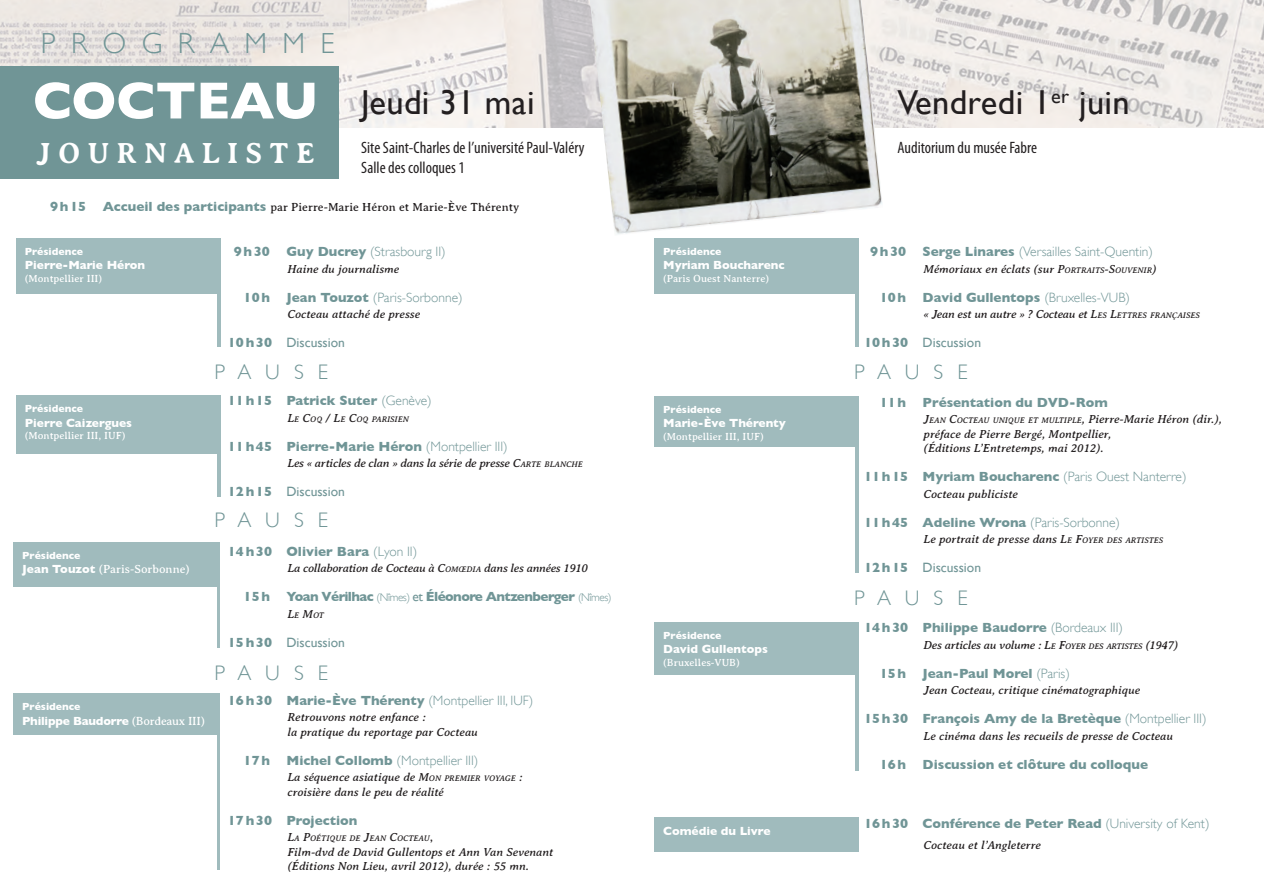
<style>
.page{position:relative;width:1264px;height:893px;background:#fff}
.page>*{position:absolute;margin:0;border:0;box-sizing:border-box;transform-origin:0 0}
.t1{font:700 52.8px "Gill Sans";color:#fff}
.t2{font:34.5px "Gill Sans";letter-spacing:.01em;color:#231f20}
.t3{font:700 29.7px "Averia Serif";letter-spacing:.23em;color:#fff}
.t4{font:300 28.95px "Gill Sans";letter-spacing:.53em;color:#709596}
.t5{font:300 21px "Gill Sans";letter-spacing:.66em;color:#709596}
.t6{font:condensed 16.5px/19.8px "Myriad Pro";color:#231f20}
.t7{font:700 13.5px "Gill Sans";color:#709596}
.t8{font:300 13.5px "Gill Sans";color:#709596}
.t9{font:13.5px "Gill Sans";color:#709596}
.t10{font:700 13.5px "Gill Sans";letter-spacing:-.04em;color:#709596}
.t11{font:italic 12px/14.4px "Averia Serif";color:#231f20}
.t12{font:italic 12px "Averia Serif";letter-spacing:-.02em;color:#231f20}
.t13{font:700 12px "Gill Sans";color:#fff}
.t14{font:12px "Averia Serif";color:#231f20}
.t15{font:700 12px "Gill Sans";letter-spacing:-.02em;color:#fff}
.t16{font:12px "Averia Serif";color:#fff}
.t17{font:10.5px "Averia Serif";color:#fff}
.t18{font:700 10.5px "Gill Sans";color:#fff}
.t19{font:italic 8.4px "Averia Serif";color:#231f20}
.s1{font-family:"Gill Sans";font-weight:700;font-size:13.5px;color:#709596}
.s2{font-family:"Gill Sans";font-weight:700}
.s3{font-family:"Averia Serif";font-weight:400}
.s4{font-weight:700}
.s5{font-weight:300}
.s6{font-size:12px}
.s7{font-style:inherit}
.s8{font-size:8.4px}
.s9{font-weight:300;font-size:11.25px}
.s10{font-weight:400}
.s11{font-style:normal;font-size:12px}
</style>
<div class="page">
<div style="left:16px;top:395px;width:205px;height:101px;background:#a0bbbd"></div>
<div style="left:16px;top:238px;width:204px;height:109px;background:#a0bbbd"></div>
<div style="left:654px;top:238px;width:204px;height:109px;background:#a0bbbd"></div>
<div style="left:654px;top:396px;width:204px;height:176px;background:#a0bbbd"></div>
<div style="left:654px;top:621px;width:204px;height:148px;background:#a0bbbd"></div>
<div style="left:654px;top:817px;width:204px;height:34px;background:#a0bbbd"></div>
<img style="left:0;top:0;width:1264px;height:127px">
<div style="left:0;top:66px;width:338px;height:112px;background:#709596"></div>
<div style="left:14px;top:541px;width:206px;height:106px;background:#a0bbbd"></div>
<div style="left:14px;top:693px;width:206px;height:176px;background:#a0bbbd"></div>
<div style="left:10px;top:294px;width:207px;height:70px;background:#fff"></div>
<div style="left:648px;top:294px;width:207px;height:70px;background:#fff"></div>
<div style="left:648px;top:447px;width:207px;height:129px;background:#fff"></div>
<div style="left:648px;top:674px;width:207px;height:109px;background:#fff"></div>
<div style="left:10px;top:453px;width:207px;height:61px;background:#fff"></div>
<div style="left:10px;top:587px;width:207px;height:81px;background:#fff"></div>
<div style="left:10px;top:735px;width:207px;height:157px;background:#fff"></div>
<img style="left:587px;top:0;width:296px;height:234px">
<h3 class="t4" style="left:41px;top:27px;width:295px">PROGRAMME</h3>
<h1 class="t1" style="left:33px;top:70px;width:287px">COCTEAU</h1>
<h3 class="t3" style="left:36px;top:136px;width:280px">JOURNALISTE</h3>
<h2 class="t2" style="left:361px;top:82px;width:175px">Jeudi 31 mai</h2>
<h2 class="t2" style="left:897px;top:82px;width:234px">Vendredi 1<sup>er</sup> juin</h2>
<h3 class="t6" style="left:361px;top:138px;width:225px">Site Saint-Charles de l’université Paul-Valéry<br>Salle des colloques 1</h3>
<h3 class="t6" style="left:897px;top:138px;width:141px">Auditorium du musée Fabre</h3>
<p class="t14" style="left:50px;top:200px;width:471px"><span class="s1">9h15 Accueil des participants</span> par Pierre-Marie Héron et Marie-Ève Thérenty</p>
<p class="t18" style="left:25px;top:245px;width:60px">Présidence</p>
<p class="t13" style="left:25px;top:258px;width:122px">Pierre-Marie Héron</p>
<p class="t17" style="left:25px;top:272px;width:79px">(Montpellier III)</p>
<p class="t18" style="left:25px;top:402px;width:60px">Présidence</p>
<p class="t13" style="left:25px;top:415px;width:109px">Pierre Caizergues</p>
<p class="t17" style="left:25px;top:429px;width:102px">(Montpellier III, IUF)</p>
<p class="t18" style="left:22px;top:548px;width:60px">Présidence</p>
<p class="t16" style="left:22px;top:562px;width:169px"><span class="s2">Jean Touzot</span> (Paris-Sorbonne)</p>
<p class="t18" style="left:22px;top:700px;width:60px">Présidence</p>
<p class="t15" style="left:22px;top:713px;width:184px">Philippe Baudorre <span class="s3">(Bordeaux III)</span></p>
<p class="t8" style="left:234px;top:243px;width:213px"><span class="s4">9h30 Guy Ducrey</span> (Strasbourg II)</p>
<p class="t11" style="left:287px;top:261px;width:113px">Haine du journalisme</p>
<p class="t8" style="left:244px;top:289px;width:220px"><span class="s4">10h Jean Touzot</span> (Paris-Sorbonne)</p>
<p class="t11" style="left:287px;top:307px;width:134px">Cocteau attaché de presse</p>
<p class="t9" style="left:228px;top:334px;width:118px"><span class="s4">10h30</span> Discussion</p>
<h3 class="t5" style="left:215px;top:360px;width:115px">PAUSE</h3>
<p class="t7" style="left:228px;top:392px;width:205px">11h15 Patrick Suter <span class="s5">(Genève)</span></p>
<p class="t19" style="left:287px;top:414px;width:123px"><span class="s6">L</span>E <span class="s6">C</span>OQ <span class="s6">/ L</span>E <span class="s6">C</span>OQ PARISIEN</p>
<p class="t7" style="left:228px;top:438px;width:281px">11h45 Pierre-Marie Héron <span class="s5">(Montpellier III)</span></p>
<p class="t12" style="left:287px;top:456px;width:297px">Les « articles de clan » dans la série de presse <span class="s7">C</span><span class="s8">ARTE BLANCHE</span></p>
<p class="t9" style="left:228px;top:483px;width:118px"><span class="s4">12h15</span> Discussion</p>
<h3 class="t5" style="left:215px;top:508px;width:115px">PAUSE</h3>
<p class="t7" style="left:228px;top:543px;width:191px">14h30 Olivier Bara <span class="s5">(Lyon II)</span></p>
<p class="t12" style="left:287px;top:561px;width:302px">La collaboration de Cocteau à <span class="s7">C</span><span class="s8">OMŒDIA</span> dans les années 1910</p>
<p class="t10" style="left:244px;top:588px;width:369px">15 h Yoan Vérilhac <span class="s9">(Nîmes)</span> <span class="s10">et</span> Éléonore Antzenberger <span class="s9">(Nîmes)</span></p>
<p class="t19" style="left:287px;top:610px;width:38px"><span class="s6">L</span>E <span class="s6">M</span>OT</p>
<p class="t9" style="left:228px;top:634px;width:118px"><span class="s4">15h30</span> Discussion</p>
<h3 class="t5" style="left:215px;top:660px;width:115px">PAUSE</h3>
<p class="t7" style="left:228px;top:692px;width:307px">16h30 Marie-Ève Thérenty <span class="s5">(Montpellier III, IUF)</span></p>
<p class="t11" style="left:287px;top:710px;width:192px">Retrouvons notre enfance :<br>la pratique du reportage par Cocteau</p>
<p class="t7" style="left:244px;top:752px;width:236px">17h Michel Collomb <span class="s5">(Montpellier III)</span></p>
<p class="t11" style="left:287px;top:769px;width:236px">La séquence asiatique de <span class="s7">M</span><span class="s8">ON PREMIER VOYAGE</span> : croisière dans le peu de réalité</p>
<p class="t7" style="left:228px;top:811px;width:131px">17h30 Projection</p>
<p class="t19" style="left:287px;top:833px;width:147px"><span class="s6">L</span>A <span class="s6">P</span>OÉTIQUE DE <span class="s6">J</span>EAN <span class="s6">C</span>OCTEAU<span class="s11">,</span></p>
<p class="t11" style="left:287px;top:844px;width:267px">Film-dvd de David Gullentops et Ann Van Sevenant (Éditions Non Lieu, avril 2012), durée : 55 mn.</p>
<p class="t18" style="left:663px;top:245px;width:60px">Présidence</p>
<p class="t13" style="left:663px;top:258px;width:123px">Myriam Boucharenc</p>
<p class="t17" style="left:663px;top:272px;width:108px">(Paris Ouest Nanterre)</p>
<p class="t18" style="left:663px;top:403px;width:60px">Présidence</p>
<p class="t13" style="left:663px;top:416px;width:124px">Marie-Ève Thérenty</p>
<p class="t17" style="left:663px;top:430px;width:102px">(Montpellier III, IUF)</p>
<p class="t18" style="left:663px;top:628px;width:60px">Présidence</p>
<p class="t13" style="left:663px;top:641px;width:106px">David Gullentops</p>
<p class="t17" style="left:663px;top:656px;width:78px">(Bruxelles-VUB)</p>
<p class="t13" style="left:663px;top:823px;width:109px">Comédie du Livre</p>
<p class="t8" style="left:870px;top:243px;width:284px"><span class="s4">9h30 Serge Linares</span> (Versailles Saint-Quentin)</p>
<p class="t11" style="left:923px;top:261px;width:234px">Mémoriaux en éclats (sur <span class="s7">P</span><span class="s8">ORTRAITS</span><span class="s7">-S</span><span class="s8">OUVENIR</span>)</p>
<p class="t7" style="left:879px;top:289px;width:252px">10h David Gullentops <span class="s5">(Bruxelles-VUB)</span></p>
<p class="t12" style="left:923px;top:307px;width:278px">« Jean est un autre » ? Cocteau et <span class="s7">L</span><span class="s8">ES</span> <span class="s7">L</span><span class="s8">ETTRES FRANÇAISES</span></p>
<p class="t9" style="left:864px;top:334px;width:118px"><span class="s4">10h30</span> Discussion</p>
<h3 class="t5" style="left:854px;top:360px;width:115px">PAUSE</h3>
<p class="t7" style="left:879px;top:394px;width:229px">11h Présentation du DVD-Rom</p>
<p class="t19" style="left:923px;top:415px;width:300px"><span class="s6">J</span>EAN <span class="s6">C</span>OCTEAU UNIQUE ET MULTIPLE<span class="s6">, Pierre-Marie Héron (dir.),</span></p>
<p class="t11" style="left:923px;top:426px;width:189px">préface de Pierre Bergé, Montpellier, (Éditions L’Entretemps, mai 2012).</p>
<p class="t7" style="left:864px;top:468px;width:324px">11h15 Myriam Boucharenc <span class="s5">(Paris Ouest Nanterre)</span></p>
<p class="t11" style="left:923px;top:486px;width:96px">Cocteau publiciste</p>
<p class="t7" style="left:864px;top:514px;width:257px">11h45 Adeline Wrona <span class="s5">(Paris-Sorbonne)</span></p>
<p class="t11" style="left:923px;top:532px;width:241px">Le portrait de presse dans <span class="s7">L</span><span class="s8">E</span> <span class="s7">F</span><span class="s8">OYER DES ARTISTES</span></p>
<p class="t9" style="left:864px;top:559px;width:118px"><span class="s4">12h15</span> Discussion</p>
<h3 class="t5" style="left:854px;top:585px;width:115px">PAUSE</h3>
<p class="t7" style="left:864px;top:619px;width:260px">14h30 Philippe Baudorre <span class="s5">(Bordeaux III)</span></p>
<p class="t12" style="left:923px;top:637px;width:256px">Des articles au volume : <span class="s7">L</span><span class="s8">E</span> <span class="s7">F</span><span class="s8">OYER DES ARTISTES</span> <span class="s7">(1947)</span></p>
<p class="t7" style="left:879px;top:664px;width:192px">15h Jean-Paul Morel <span class="s5">(Paris)</span></p>
<p class="t11" style="left:923px;top:682px;width:218px">Jean Cocteau, critique cinématographique</p>
<p class="t7" style="left:864px;top:710px;width:344px">15h30 François Amy de la Bretèque <span class="s5">(Montpellier III)</span></p>
<p class="t11" style="left:923px;top:728px;width:251px">Le cinéma dans les recueils de presse de Cocteau</p>
<p class="t7" style="left:879px;top:755px;width:270px">16h Discussion et clôture du colloque</p>
<p class="t7" style="left:864px;top:815px;width:347px">16h30 Conférence de Peter Read <span class="s5">(University of Kent)</span></p>
<p class="t11" style="left:923px;top:837px;width:119px">Cocteau et l’Angleterre</p>
</div>
